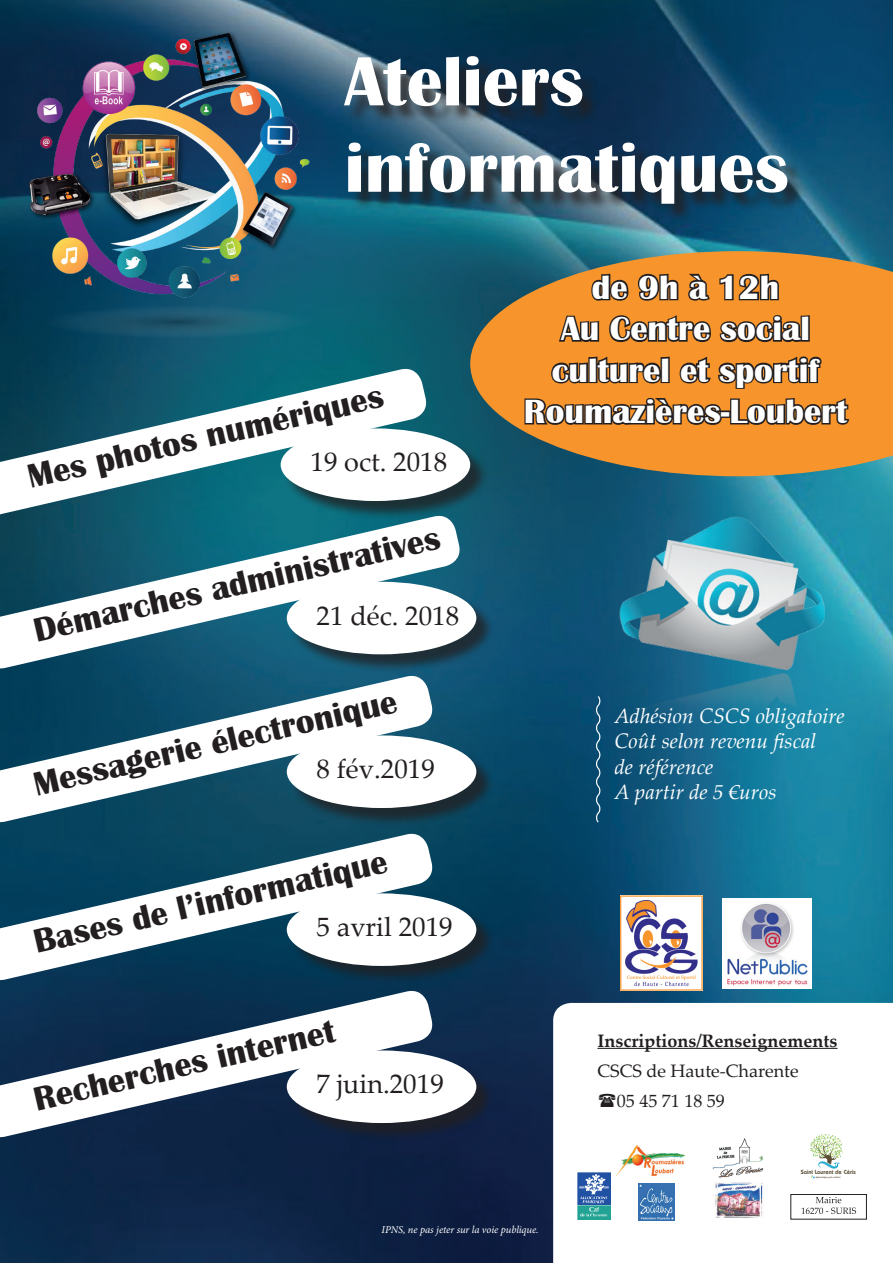
<style>
.page{position:relative;width:893px;height:1263px;background:#fff}
.page>*{position:absolute;margin:0;border:0;box-sizing:border-box;transform-origin:0 0}
.t1{font:700 72px/86.4px "Britannic";color:#fff}
.t2{font:700 34.5px "Britannic";color:#231f20}
.t3{font:700 34.5px/41.4px "Britannic";color:#fff;text-align:center}
.t4{font:27px "Palatino Linotype";color:#231f20}
.t5{font:italic 21px/25.2px "Palatino Linotype";color:#fff}
.t6{font:18px/30px "Palatino Linotype";color:#231f20}
.t7{font:700 18px "Palatino Linotype";color:#231f20}
.t8{font:italic 10.5px "Minion Pro";letter-spacing:-.005em;color:#fff}
.t9{font:600 6px "Bauhaus";color:#5c4f36}
.t10{font:3px "Playball";color:#5c4f36}
</style>
<div class="page">
<img style="left:0;top:0;width:893px;height:1263px">
<div style="left:347px;top:59px;width:458px;height:163px;background:#231f20;opacity:.75"></div>
<svg style="left:470px;top:251px;width:423px;height:225px;fill:#f7952c"></svg>
<svg style="left:590px;top:272px;width:40px;height:30px"></svg>
<svg style="left:636px;top:272px;width:76px;height:30px"></svg>
<svg style="left:718px;top:272px;width:62px;height:30px"></svg>
<svg style="left:557px;top:313px;width:44px;height:30px"></svg>
<svg style="left:607px;top:313px;width:105px;height:31px"></svg>
<svg style="left:718px;top:314px;width:93px;height:30px"></svg>
<svg style="left:523px;top:354px;width:328px;height:73px"></svg>
<img style="left:26px;top:26px;width:289px;height:313px">
<svg style="left:0;top:365px;width:429px;height:147px"></svg>
<div style="left:283px;top:431px;width:206px;height:89px;background:#231f20;opacity:.75"></div>
<div style="left:281px;top:428px;width:189px;height:73px;background:#fff;border-radius:50%"></div>
<svg style="left:0;top:512px;width:463px;height:160px"></svg>
<div style="left:290px;top:584px;width:205px;height:89px;background:#231f20;opacity:.75"></div>
<div style="left:287px;top:582px;width:189px;height:72px;background:#fff;border-radius:50%"></div>
<svg style="left:0;top:672px;width:436px;height:153px"></svg>
<div style="left:290px;top:738px;width:205px;height:89px;background:#231f20;opacity:.75"></div>
<div style="left:287px;top:735px;width:189px;height:73px;background:#fff;border-radius:50%"></div>
<svg style="left:0;top:830px;width:436px;height:153px"></svg>
<div style="left:290px;top:896px;width:205px;height:89px;background:#231f20;opacity:.75"></div>
<div style="left:287px;top:893px;width:189px;height:73px;background:#fff;border-radius:50%"></div>
<svg style="left:0;top:987px;width:436px;height:153px"></svg>
<div style="left:290px;top:1053px;width:205px;height:89px;background:#231f20;opacity:.75"></div>
<div style="left:287px;top:1050px;width:189px;height:73px;background:#fff;border-radius:50%"></div>
<svg style="left:553px;top:1003px;width:340px;height:260px"></svg>
<img style="left:722px;top:898px;width:90px;height:90px">
<hr style="left:597px;top:1048px;width:240px;height:1px;background:#231f20">
<div style="left:703px;top:1127px;width:67px;height:54px;background:#fff"></div>
<img style="left:712px;top:1138px;width:52px;height:40px">
<img style="left:616px;top:1144px;width:69px;height:32px">
<img style="left:578px;top:1172px;width:32px;height:47px">
<img style="left:638px;top:1184px;width:37px;height:36px">
<div style="left:791px;top:1194px;width:75px;height:25px;background:#fff"></div>
<div style="left:791px;top:1194px;width:76px;height:25px;border:1px solid #231f20"></div>
<svg style="left:801px;top:1197px;width:55px;height:17px"></svg>
<svg style="left:811px;top:1175px;width:4px;height:3px"></svg>
<svg style="left:810px;top:1134px;width:33px;height:34px"></svg>
<img style="left:714px;top:1182px;width:50px;height:38px">
<img style="left:620px;top:517px;width:205px;height:218px">
<img style="left:620px;top:895px;width:82px;height:96px">
<svg style="left:594px;top:695px;width:8px;height:129px"></svg>
<svg style="left:599px;top:1093px;width:16px;height:13px"></svg>
<h1 class="t1" style="left:344px;top:39px;width:446px">Ateliers informatiques</h1>
<p class="t2" style="left:24px;top:458px;width:365px;rotate:-13deg">Mes photos numériques</p>
<p class="t4" style="left:310px;top:443px;width:138px">19 oct. 2018</p>
<p class="t2" style="left:30px;top:612px;width:417px;rotate:-13deg">Démarches administratives</p>
<p class="t4" style="left:317px;top:596px;width:144px">21 déc. 2018</p>
<p class="t2" style="left:30px;top:765px;width:373px;rotate:-13deg">Messagerie électronique</p>
<p class="t4" style="left:317px;top:750px;width:120px">8 fév.2019</p>
<p class="t2" style="left:30px;top:923px;width:363px;rotate:-13deg">Bases de l’informatique</p>
<p class="t4" style="left:317px;top:908px;width:138px">5 avril 2019</p>
<p class="t2" style="left:30px;top:1080px;width:309px;rotate:-13deg">Recherches internet</p>
<p class="t4" style="left:317px;top:1065px;width:129px">7 juin.2019</p>
<p class="t3" style="left:524px;top:267px;width:325px">de 9h à 12h<br>Au Centre social culturel et sportif<br>Roumazières-Loubert</p>
<p class="t5" style="left:614px;top:702px;width:232px">Adhésion CSCS obligatoire<br>Coût selon revenu fiscal<br>de référence<br>A partir de 5 €uros</p>
<p class="t7" style="left:597px;top:1028px;width:242px">Inscriptions/Renseignements</p>
<p class="t6" style="left:617px;top:1055px;width:183px;text-indent:-20px">CSCS de Haute-Charente<br>05 45 71 18 59</p>
<p class="t9" style="left:801px;top:1168px;width:56px">Saint Laurent de Céris</p>
<p class="t10" style="left:816px;top:1175px;width:26px">dynamique par nature</p>
<p class="t8" style="left:382px;top:1223px;width:159px">IPNS, ne pas jeter sur la voie publique.</p>
</div>
